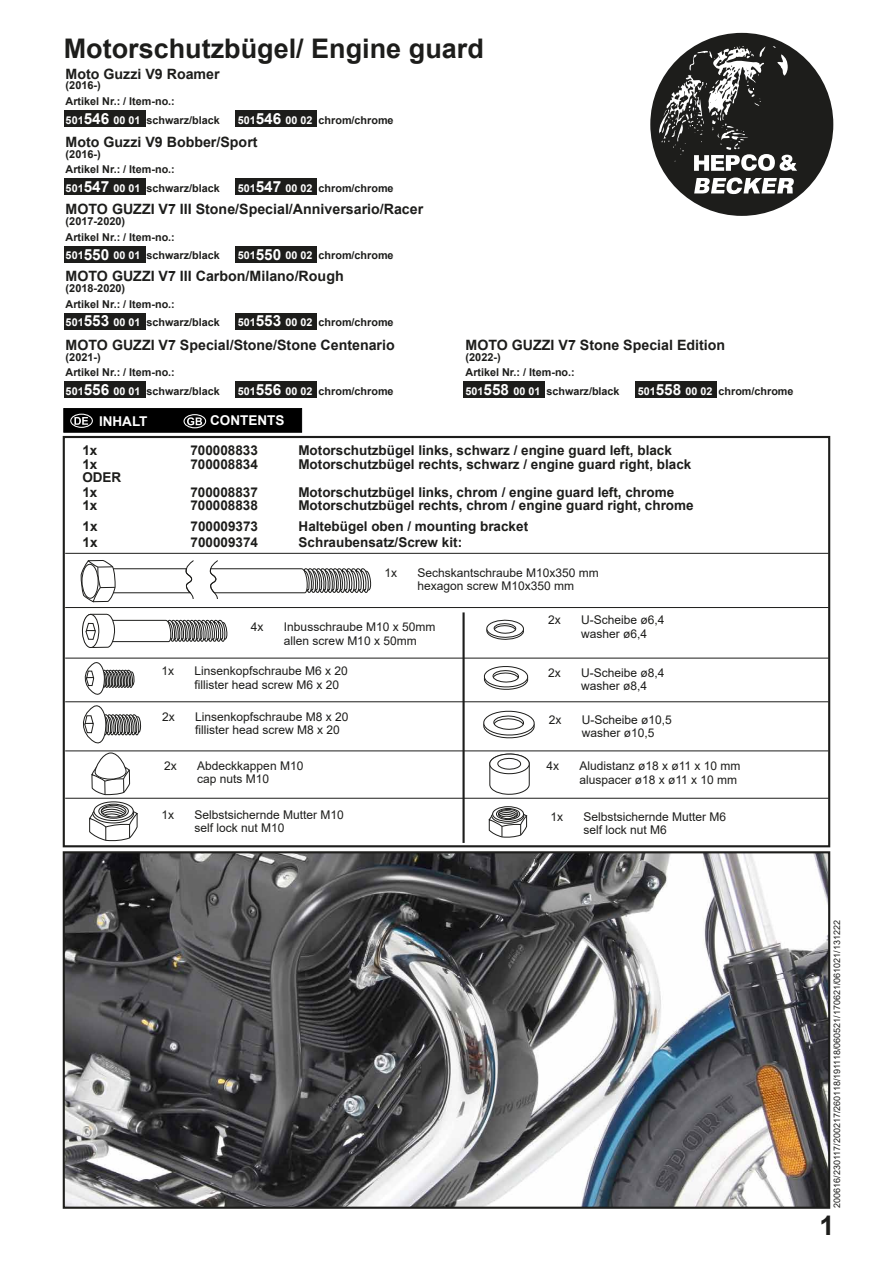
<style>
.page{position:relative;width:893px;height:1263px;background:#fff}
.page>*{position:absolute;margin:0;border:0;box-sizing:border-box;transform-origin:0 0}
.t1{font:700 27px "Arial";color:#1d1d1b}
.t2{font:700 14.25px "Arial";color:#1d1d1b}
.t3{font:700 13.5px "Arial";color:#1d1d1b}
.t4{font:700 13.5px "Arial";color:#fff}
.t5{font:12px/13.2px "Arial";color:#1d1d1b}
.t6{font:700 10.95px "Arial";color:#1d1d1b}
.t7{font:700 10.8px/18.3px "Arial";color:#1d1d1b}
.t8{font:9px "Arial";color:#1d1d1b}
.s1{color:#fff}
.s2{font-size:15.3px;color:#fff}
</style>
<div class="page">
<div style="left:650px;top:33px;width:183px;height:183px;background:#1d1d1b;border-radius:50%"></div>
<svg style="left:694px;top:178px;width:100px;height:16px"></svg>
<svg style="left:658px;top:46px;width:139px;height:125px"></svg>
<div style="left:63px;top:436px;width:767px;height:411px;border:2px solid #1d1d1b"></div>
<svg style="left:483px;top:666px;width:46px;height:24px"></svg>
<svg style="left:489px;top:753px;width:41px;height:42px"></svg>
<svg style="left:91px;top:752px;width:39px;height:43px"></svg>
<div style="left:64px;top:111px;width:81px;height:16px;background:#1d1d1b"></div>
<img style="left:66px;top:854px;width:761px;height:352px">
<div style="left:63px;top:851px;width:767px;height:358px;border:2px solid #1d1d1b"></div>
<svg style="left:82px;top:613px;width:146px;height:35px"></svg>
<svg style="left:483px;top:710px;width:52px;height:29px"></svg>
<div style="left:492px;top:806px;width:32px;height:16px;border:1px solid #1d1d1b;border-radius:50%"></div>
<svg style="left:488px;top:808px;width:40px;height:30px"></svg>
<div style="left:498px;top:809px;width:20px;height:10px;border:1px solid #1d1d1b;border-radius:50%"></div>
<svg style="left:486px;top:619px;width:38px;height:21px"></svg>
<svg style="left:94px;top:802px;width:39px;height:18px"></svg>
<div style="left:94px;top:801px;width:40px;height:20px;border:1px solid #1d1d1b;border-radius:50%"></div>
<svg style="left:89px;top:804px;width:49px;height:37px"></svg>
<div style="left:101px;top:805px;width:25px;height:12px;border:1px solid #1d1d1b;border-radius:50%"></div>
<svg style="left:78px;top:662px;width:64px;height:82px"></svg>
<div style="left:235px;top:111px;width:81px;height:16px;background:#1d1d1b"></div>
<div style="left:64px;top:179px;width:81px;height:16px;background:#1d1d1b"></div>
<div style="left:235px;top:179px;width:81px;height:16px;background:#1d1d1b"></div>
<div style="left:64px;top:246px;width:81px;height:16px;background:#1d1d1b"></div>
<div style="left:235px;top:246px;width:81px;height:16px;background:#1d1d1b"></div>
<div style="left:64px;top:382px;width:81px;height:16px;background:#1d1d1b"></div>
<div style="left:235px;top:382px;width:81px;height:16px;background:#1d1d1b"></div>
<div style="left:464px;top:382px;width:81px;height:16px;background:#1d1d1b"></div>
<div style="left:635px;top:382px;width:81px;height:16px;background:#1d1d1b"></div>
<div style="left:64px;top:313px;width:81px;height:16px;background:#1d1d1b"></div>
<div style="left:235px;top:313px;width:81px;height:16px;background:#1d1d1b"></div>
<div style="left:63px;top:408px;width:239px;height:25px;background:#000;border:1px solid #000"></div>
<svg style="left:74px;top:417px;width:14px;height:8px"></svg>
<div style="left:70px;top:414px;width:23px;height:14px;border:1px solid #fff;border-radius:50%"></div>
<svg style="left:187px;top:417px;width:15px;height:8px"></svg>
<div style="left:184px;top:414px;width:22px;height:14px;border:1px solid #fff;border-radius:50%"></div>
<hr style="left:65px;top:553px;width:764px;height:1px;background:#1d1d1b">
<hr style="left:462px;top:612px;width:3px;height:231px;background:#1d1d1b">
<hr style="left:65px;top:607px;width:764px;height:1px;background:#1d1d1b">
<hr style="left:65px;top:701px;width:764px;height:1px;background:#1d1d1b">
<hr style="left:65px;top:750px;width:764px;height:1px;background:#1d1d1b">
<hr style="left:65px;top:658px;width:764px;height:1px;background:#1d1d1b">
<hr style="left:65px;top:798px;width:764px;height:1px;background:#1d1d1b">
<svg style="left:80px;top:560px;width:292px;height:42px"></svg>
<h1 class="t1" style="left:64px;top:29px;width:422px">Motorschutzbügel/ Engine guard</h1>
<p class="t2" style="left:66px;top:64px;width:156px">Moto Guzzi V9 Roamer</p>
<p class="t6" style="left:66px;top:78px;width:37px">(2016-)</p>
<p class="t7" style="left:66px;top:92px;width:156px">Artikel Nr.: / Item-no.:<br><span class="s1">501</span><span class="s2">546</span> <span class="s1">00 01</span> schwarz/black</p>
<p class="t7" style="left:238px;top:111px;width:157px"><span class="s1">501</span><span class="s2">546</span> <span class="s1">00 02</span> chrom/chrome</p>
<p class="t2" style="left:66px;top:132px;width:193px">Moto Guzzi V9 Bobber/Sport</p>
<p class="t6" style="left:66px;top:146px;width:37px">(2016-)</p>
<p class="t7" style="left:66px;top:160px;width:156px">Artikel Nr.: / Item-no.:<br><span class="s1">501</span><span class="s2">547</span> <span class="s1">00 01</span> schwarz/black</p>
<p class="t7" style="left:238px;top:179px;width:157px"><span class="s1">501</span><span class="s2">547</span> <span class="s1">00 02</span> chrom/chrome</p>
<p class="t2" style="left:66px;top:199px;width:359px">MOTO GUZZI V7 III Stone/Special/Anniversario/Racer</p>
<p class="t6" style="left:66px;top:213px;width:61px">(2017-2020)</p>
<p class="t7" style="left:66px;top:228px;width:156px">Artikel Nr.: / Item-no.:<br><span class="s1">501</span><span class="s2">550</span> <span class="s1">00 01</span> schwarz/black</p>
<p class="t7" style="left:238px;top:246px;width:157px"><span class="s1">501</span><span class="s2">550</span> <span class="s1">00 02</span> chrom/chrome</p>
<p class="t2" style="left:66px;top:266px;width:280px">MOTO GUZZI V7 III Carbon/Milano/Rough</p>
<p class="t6" style="left:66px;top:280px;width:61px">(2018-2020)</p>
<p class="t7" style="left:66px;top:295px;width:156px">Artikel Nr.: / Item-no.:<br><span class="s1">501</span><span class="s2">553</span> <span class="s1">00 01</span> schwarz/black</p>
<p class="t7" style="left:238px;top:313px;width:157px"><span class="s1">501</span><span class="s2">553</span> <span class="s1">00 02</span> chrom/chrome</p>
<p class="t2" style="left:66px;top:335px;width:331px">MOTO GUZZI V7 Special/Stone/Stone Centenario</p>
<p class="t6" style="left:66px;top:349px;width:37px">(2021-)</p>
<p class="t7" style="left:66px;top:363px;width:156px">Artikel Nr.: / Item-no.:<br><span class="s1">501</span><span class="s2">556</span> <span class="s1">00 01</span> schwarz/black</p>
<p class="t7" style="left:238px;top:382px;width:157px"><span class="s1">501</span><span class="s2">556</span> <span class="s1">00 02</span> chrom/chrome</p>
<p class="t4" style="left:99px;top:411px;width:50px">INHALT</p>
<p class="t4" style="left:210px;top:411px;width:76px">CONTENTS</p>
<p class="t2" style="left:466px;top:335px;width:261px">MOTO GUZZI V7 Stone Special Edition</p>
<p class="t6" style="left:466px;top:349px;width:37px">(2022-)</p>
<p class="t7" style="left:466px;top:363px;width:156px">Artikel Nr.: / Item-no.:<br><span class="s1">501</span><span class="s2">558</span> <span class="s1">00 01</span> schwarz/black</p>
<p class="t7" style="left:638px;top:382px;width:157px"><span class="s1">501</span><span class="s2">558</span> <span class="s1">00 02</span> chrom/chrome</p>
<p class="t3" style="left:82px;top:441px;width:17px">1x</p>
<p class="t3" style="left:190px;top:441px;width:69px">700008833</p>
<p class="t3" style="left:298px;top:441px;width:375px">Motorschutzbügel links, schwarz / engine guard left, black</p>
<p class="t3" style="left:82px;top:454px;width:17px">1x</p>
<p class="t3" style="left:190px;top:454px;width:69px">700008834</p>
<p class="t3" style="left:298px;top:454px;width:395px">Motorschutzbügel rechts, schwarz / engine guard right, black</p>
<p class="t3" style="left:82px;top:468px;width:41px">ODER</p>
<p class="t3" style="left:82px;top:483px;width:17px">1x</p>
<p class="t3" style="left:190px;top:483px;width:69px">700008837</p>
<p class="t3" style="left:298px;top:483px;width:377px">Motorschutzbügel links, chrom / engine guard left, chrome</p>
<p class="t3" style="left:82px;top:496px;width:17px">1x</p>
<p class="t3" style="left:190px;top:496px;width:69px">700008838</p>
<p class="t3" style="left:298px;top:496px;width:397px">Motorschutzbügel rechts, chrom / engine guard right, chrome</p>
<p class="t3" style="left:83px;top:516px;width:17px">1x</p>
<p class="t3" style="left:191px;top:516px;width:69px">700009373</p>
<p class="t3" style="left:299px;top:516px;width:231px">Haltebügel oben / mounting bracket</p>
<p class="t3" style="left:83px;top:533px;width:17px">1x</p>
<p class="t3" style="left:191px;top:533px;width:69px">700009374</p>
<p class="t3" style="left:299px;top:533px;width:165px">Schraubensatz/Screw kit:</p>
<p class="t5" style="left:384px;top:566px;width:14px">1x</p>
<p class="t5" style="left:417px;top:566px;width:183px">Sechskantschraube M10x350 mm hexagon screw M10x350 mm</p>
<p class="t5" style="left:251px;top:620px;width:14px">4x</p>
<p class="t5" style="left:284px;top:620px;width:153px">Inbusschraube M10 x 50mm allen screw M10 x 50mm</p>
<p class="t5" style="left:548px;top:613px;width:14px">2x</p>
<p class="t5" style="left:581px;top:613px;width:85px">U-Scheibe ø6,4 washer ø6,4</p>
<p class="t5" style="left:161px;top:664px;width:14px">1x</p>
<p class="t5" style="left:194px;top:664px;width:155px">Linsenkopfschraube M6 x 20 fillister head screw M6 x 20</p>
<p class="t5" style="left:548px;top:666px;width:14px">2x</p>
<p class="t5" style="left:581px;top:666px;width:85px">U-Scheibe ø8,4 washer ø8,4</p>
<p class="t5" style="left:162px;top:710px;width:14px">2x</p>
<p class="t5" style="left:195px;top:710px;width:155px">Linsenkopfschraube M8 x 20 fillister head screw M8 x 20</p>
<p class="t5" style="left:164px;top:759px;width:14px">2x</p>
<p class="t5" style="left:197px;top:759px;width:108px">Abdeckkappen M10 cap nuts M10</p>
<p class="t5" style="left:549px;top:713px;width:14px">2x</p>
<p class="t5" style="left:582px;top:713px;width:92px">U-Scheibe ø10,5 washer ø10,5</p>
<p class="t5" style="left:546px;top:759px;width:14px">4x</p>
<p class="t5" style="left:579px;top:759px;width:163px">Aludistanz ø18 x ø11 x 10 mm aluspacer ø18 x ø11 x 10 mm</p>
<p class="t5" style="left:161px;top:808px;width:14px">1x</p>
<p class="t5" style="left:194px;top:808px;width:151px">Selbstsichernde Mutter M10 self lock nut M10</p>
<p class="t5" style="left:550px;top:810px;width:14px">1x</p>
<p class="t5" style="left:583px;top:810px;width:144px">Selbstsichernde Mutter M6 self lock nut M6</p>
<p class="t8" style="left:831px;top:1208px;width:289px;rotate:-90deg">200616/230117/200217/260118/191118/060521/170621/061021/131222</p>
<h1 class="t1" style="left:820px;top:1206px;width:17px">1</h1>
</div>
